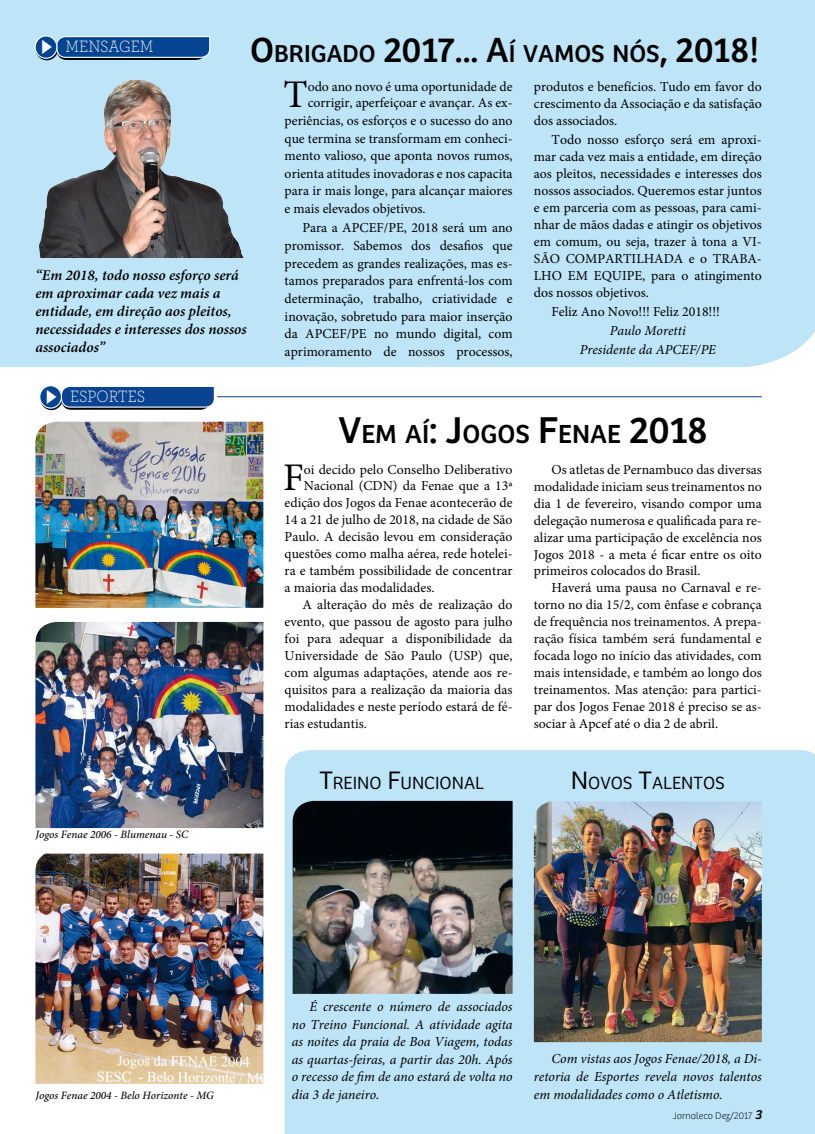
<style>
.page{position:relative;width:815px;height:1134px;background:#fff}
.page>*{position:absolute;margin:0;border:0;box-sizing:border-box;transform-origin:0 0}
.t1{font:39.12px "Minion Pro";color:#000}
.t2{font:27.12px "Bree";color:#000}
.t3{font:25.38px "Bree";color:#000}
.t4{font:300 18.38px "Bree";color:#000}
.t5{font:300 17.25px "Archer";color:#fff;scale:.92 1}
.t6{font:italic 600 15px/18px "Minion Pro";color:#000}
.t7{font:13.75px/16.9px "Minion Pro";color:#000;text-align:justify}
.t8{font:italic 13.75px/17.5px "Minion Pro";color:#000;text-align:justify}
.t9{font:italic 500 11.25px "Minion Pro";color:#000}
.t10{font:100 10px "Bree";color:#000}
.s1{font-size:36.25px}
.s2{font-size:38.75px}
.s3{font-size:26.25px}
.s4{font-weight:400;font-style:italic;font-size:13.75px}
</style>
<div class="page">
<div style="left:285px;top:750px;width:530px;height:384px;background:#bde4f7"></div>
<div style="left:0;top:0;width:815px;height:367px;background:#bde4f7"></div>
<svg style="left:36px;top:38px;width:22px;height:22px"></svg>
<div style="left:35px;top:37px;width:23px;height:23px;border:1px solid #000;border-radius:50%"></div>
<svg style="left:56px;top:36px;width:155px;height:25px;background:#285b97"></svg>
<div style="left:35px;top:36px;width:22px;height:22px;background:#054491;border-radius:50%"></div>
<div style="left:35px;top:35px;width:22px;height:24px;border:1px solid #fff;border-radius:50%"></div>
<img style="left:35px;top:81px;width:228px;height:177px">
<img style="left:35px;top:622px;width:228px;height:206px">
<img style="left:293px;top:801px;width:220px;height:193px">
<img style="left:534px;top:801px;width:228px;height:241px">
<img style="left:35px;top:854px;width:228px;height:230px">
<img style="left:35px;top:422px;width:228px;height:186px">
<svg style="left:41px;top:387px;width:21px;height:23px"></svg>
<div style="left:40px;top:387px;width:23px;height:23px;border:1px solid #000;border-radius:50%"></div>
<svg style="left:60px;top:386px;width:155px;height:24px;background:#275594"></svg>
<div style="left:40px;top:386px;width:21px;height:22px;background:#054491;border-radius:50%"></div>
<div style="left:39px;top:385px;width:23px;height:24px;border:1px solid #fff;border-radius:50%"></div>
<hr style="left:217px;top:396px;width:545px;height:1px;background:#094391">
<h3 class="t3" style="left:250px;top:38px;width:510px"><span class="s1">O</span>BRIGADO <span class="s1">2017... A</span>Í VAMOS NÓS<span class="s1">, 2018!</span></h3>
<p class="t7" style="left:534px;top:78px;width:229px">produtos e benefícios. Tudo em favor do crescimento da Associação e da satisfação dos associados.</p>
<p class="t7" style="left:534px;top:131px;width:229px;text-indent:18px">Todo nosso esforço será em aproxi&shy;mar cada vez mais a entidade, em direção aos pleitos, necessidades e interesses dos nossos associados. Queremos estar juntos e em parceria com as pessoas, para cami&shy;nhar de mãos dadas e atingir os objetivos em comum, ou seja, trazer à tona a VI-SÃO COMPARTILHADA e o TRABA-LHO EM EQUIPE, para o atingimento dos nossos objetivos.</p>
<p class="t7" style="left:552px;top:303px;width:170px">Feliz Ano Novo!!! Feliz 2018!!!</p>
<p class="t8" style="left:580px;top:321px;width:138px;line-height:18.9px;text-align:center">Paulo Moretti<br>Presidente da APCEF/PE</p>
<p class="t5" style="left:31px;top:35px;width:135px">✔ MENSAGEM</p>
<h1 class="t1" style="left:284px;top:69px;width:26px">T</h1>
<p class="t7" style="left:308px;top:78px;width:206px">odo ano novo é uma oportunidade de</p>
<p class="t7" style="left:308px;top:95px;width:206px">corrigir, aperfeiçoar e avançar. As ex-</p>
<p class="t7" style="left:285px;top:112px;width:229px">periências, os esforços e o sucesso do ano</p>
<p class="t7" style="left:285px;top:130px;width:229px">que termina se transformam em conheci-</p>
<p class="t7" style="left:285px;top:147px;width:229px">mento valioso, que aponta novos rumos,</p>
<p class="t7" style="left:285px;top:165px;width:229px">orienta atitudes inovadoras e nos capacita</p>
<p class="t7" style="left:285px;top:183px;width:229px">para ir mais longe, para alcançar maiores</p>
<p class="t7" style="left:285px;top:200px;width:142px">e mais elevados objetivos.</p>
<p class="t7" style="left:285px;top:219px;width:229px;line-height:17.6px;text-indent:18px">Para a APCEF/PE, 2018 será um ano promissor. Sabemos dos desafios que precedem as grandes realizações, mas es&shy;tamos preparados para enfrentá-los com determinação, trabalho, criatividade e inovação, sobretudo para maior inserção da APCEF/PE no mundo digital, com aprimoramento de nossos processos,</p>
<p class="t6" style="left:35px;top:266px;width:213px">“Em 2018, todo nosso esforço será em aproximar cada vez mais a entidade, em direção aos pleitos, necessidades e interesses dos nossos associados”</p>
<p class="t5" style="left:35px;top:385px;width:121px">✔ ESPORTES</p>
<h2 class="t2" style="left:338px;top:418px;width:371px"><span class="s2">V</span>EM AÍ<span class="s2">: J</span>OGOS <span class="s2">F</span>ENAE <span class="s2">2018</span></h2>
<p class="t7" style="left:534px;top:461px;width:229px;text-indent:18px">Os atletas de Pernambuco das diversas modalidade iniciam seus treinamentos no dia 1 de fevereiro, visando compor uma delegação numerosa e qualificada para re&shy;alizar uma participação de excelência nos Jogos 2018 - a meta é ficar entre os oito primeiros colocados do Brasil.</p>
<p class="t7" style="left:534px;top:580px;width:229px;text-indent:18px">Haverá uma pausa no Carnaval e re&shy;torno no dia 15/2, com ênfase e cobrança de frequência nos treinamentos. A prepa&shy;ração física também será fundamental e focada logo no início das atividades, com mais intensidade, e também ao longo dos treinamentos. Mas atenção: para partici&shy;par dos Jogos Fenae 2018 é preciso se as&shy;sociar à Apcef até o dia 2 de abril.</p>
<h1 class="t1" style="left:283px;top:452px;width:22px">F</h1>
<p class="t7" style="left:304px;top:461px;width:210px">oi decido pelo Conselho Deliberativo</p>
<p class="t7" style="left:304px;top:478px;width:210px">Nacional (CDN) da Fenae que a 13ª</p>
<p class="t7" style="left:285px;top:495px;width:229px">edição dos Jogos da Fenae acontecerão de</p>
<p class="t7" style="left:285px;top:511px;width:229px">14 a 21 de julho de 2018, na cidade de São</p>
<p class="t7" style="left:285px;top:528px;width:229px">Paulo. A decisão levou em consideração</p>
<p class="t7" style="left:285px;top:545px;width:229px">questões como malha aérea, rede hotelei-</p>
<p class="t7" style="left:285px;top:562px;width:229px">ra e também possibilidade de concentrar</p>
<p class="t7" style="left:285px;top:579px;width:151px">a maioria das modalidades.</p>
<p class="t7" style="left:302px;top:596px;width:212px">A alteração do mês de realização do</p>
<p class="t7" style="left:285px;top:613px;width:229px">evento, que passou de agosto para julho</p>
<p class="t7" style="left:285px;top:630px;width:229px">foi para adequar a disponibilidade da</p>
<p class="t7" style="left:285px;top:647px;width:229px">Universidade de São Paulo (USP) que,</p>
<p class="t7" style="left:285px;top:664px;width:229px">com algumas adaptações, atende aos re-</p>
<p class="t7" style="left:285px;top:681px;width:229px">quisitos para a realização da maioria das</p>
<p class="t7" style="left:285px;top:698px;width:229px">modalidades e neste período estará de fé-</p>
<p class="t7" style="left:285px;top:715px;width:84px">rias estudantis.</p>
<p class="t9" style="left:35px;top:827px;width:155px">Jogos Fenae 2006 - Blumenau - SC</p>
<p class="t9" style="left:35px;top:1087px;width:180px">Jogos Fenae 2004 - Belo Horizonte - MG</p>
<h3 class="t4" style="left:319px;top:773px;width:166px"><span class="s3">T</span>REINO <span class="s3">F</span>UNCIONAL</h3>
<h3 class="t4" style="left:571px;top:772px;width:156px"><span class="s3">N</span> OVOS <span class="s3">T</span>ALENTOS</h3>
<p class="t8" style="left:292px;top:998px;width:222px;text-indent:18px">É crescente o número de associados no Treino Funcional. A atividade agita as noites da praia de Boa Viagem, todas as quartas-feiras, a partir das 20h. Após o recesso de fim de ano estará de volta no dia 3 de janeiro.</p>
<p class="t8" style="left:534px;top:1050px;width:229px;text-indent:18px">Com vistas aos Jogos Fenae/2018, a Di&shy;retoria de Esportes revela novos talentos em modalidades como o Atletismo.</p>
<p class="t10" style="left:673px;top:1110px;width:91px">Jornaleco Dez/2017 <span class="s4">3</span></p>
</div>
